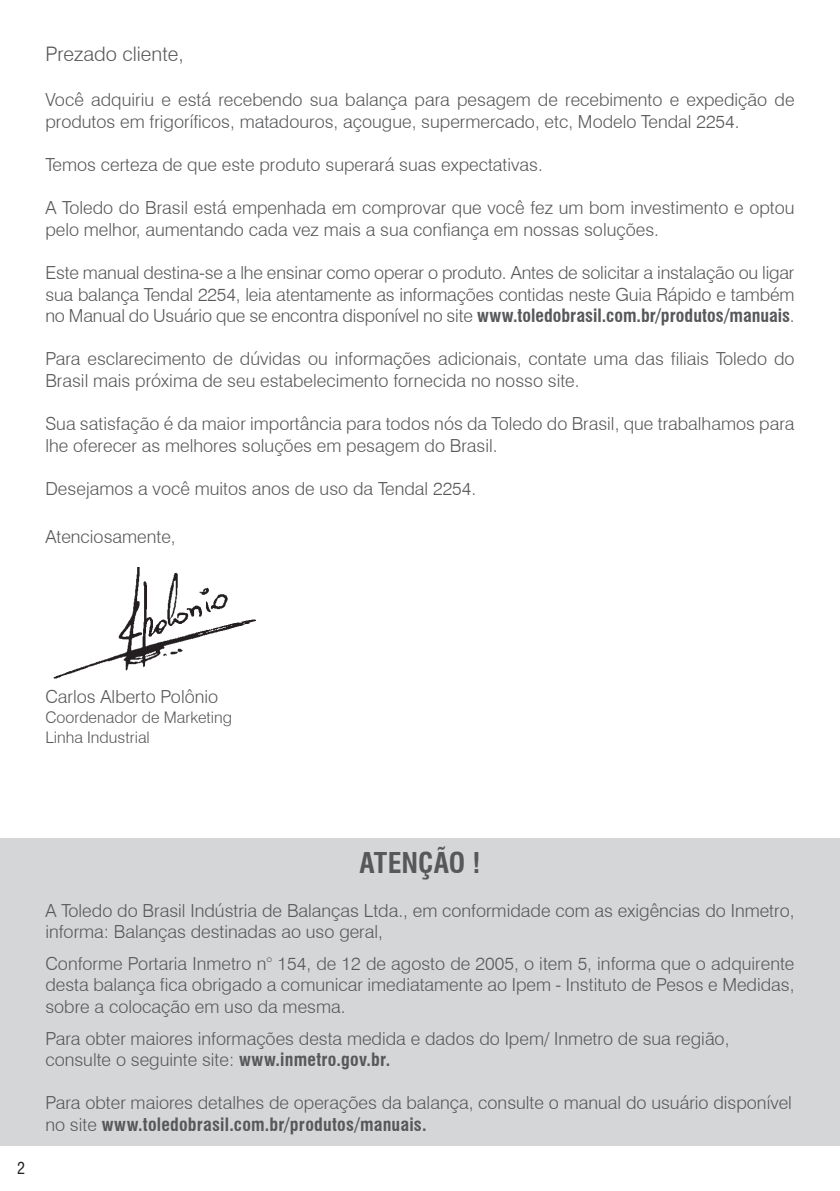
<style>
.page{position:relative;width:840px;height:1191px;background:#fff}
.page>*{position:absolute;margin:0;border:0;box-sizing:border-box;transform-origin:0 0}
.Título{font:700 condensed 28px "Swiss 721 BT";color:#57585a}
.Título-2{font:300 20px "Swiss 721 BT";color:#57585a}
.Título-3{font:300 18px/21.6px "Swiss 721 BT";color:#57585a}
.Título-4{font:300 16px "Swiss 721 BT";color:#57585a}
.t1{font:condensed 16px "Swiss 721 BT";color:#231f20}
.s1{font-weight:700;font-stretch:condensed}
</style>
<div class="page">
<div style="left:0;top:838px;width:839px;height:307px;background:#d5d6d8"></div>
<img style="left:53px;top:567px;width:203px;height:112px">
<p class="Título-2" style="left:45px;top:41px;width:140px">Prezado cliente,</p>
<p class="Título-3" style="left:45px;top:89px;width:750px">Você adquiriu e está recebendo sua balança para pesagem de recebimento e expedição de produtos em frigoríficos, matadouros, açougue, supermercado, etc, Modelo Tendal 2254.</p>
<p class="Título-3" style="left:45px;top:154px;width:498px">Temos certeza de que este produto superará suas expectativas.</p>
<p class="Título-3" style="left:45px;top:197px;width:750px">A Toledo do Brasil está empenhada em comprovar que você fez um bom investimento e optou pelo melhor, aumentando cada vez mais a sua confiança em nossas soluções.</p>
<p class="Título-3" style="left:45px;top:262px;width:750px;text-align:justify">Este manual destina-se a lhe ensinar como operar o produto. Antes de solicitar a instalação ou ligar sua balança Tendal 2254, leia atentamente as informações contidas neste Guia Rápido e também no Manual do Usuário que se encontra disponível no site <span class="s1">www.toledobrasil.com.br/produtos/manuais</span>.</p>
<p class="Título-3" style="left:45px;top:348px;width:750px">Para esclarecimento de dúvidas ou informações adicionais, contate uma das filiais Toledo do<br>Brasil mais próxima de seu estabelecimento fornecida no nosso site.</p>
<p class="Título-3" style="left:45px;top:413px;width:750px">Sua satisfação é da maior importância para todos nós da Toledo do Brasil, que trabalhamos para lhe oferecer as melhores soluções em pesagem do Brasil.</p>
<p class="Título-3" style="left:45px;top:478px;width:432px">Desejamos a você muitos anos de uso da Tendal 2254.</p>
<p class="Título-3" style="left:45px;top:526px;width:132px">Atenciosamente,</p>
<p class="Título-3" style="left:45px;top:686px;width:174px">Carlos Alberto Polônio</p>
<p class="Título-4" style="left:45px;top:708px;width:188px">Coordenador de Marketing</p>
<p class="Título-4" style="left:45px;top:728px;width:106px">Linha Industrial</p>
<p class="t1" style="left:17px;top:1159px;width:9px">2</p>
<p class="Título" style="left:359px;top:846px;width:122px">ATENÇÃO !</p>
<p class="Título-3" style="left:45px;top:899px;width:750px">A Toledo do Brasil Indústria de Balanças Ltda., em conformidade com as exigências do Inmetro, informa: Balanças destinadas ao uso geral,</p>
<p class="Título-3" style="left:45px;top:952px;width:750px;text-align:justify">Conforme Portaria Inmetro n° 154, de 12 de agosto de 2005, o item 5, informa que o adquirente desta balança fica obrigado a comunicar imediatamente ao Ipem - Instituto de Pesos e Medidas, sobre a colocação em uso da mesma.</p>
<p class="Título-3" style="left:45px;top:1027px;width:685px">Para obter maiores informações desta medida e dados do Ipem/ Inmetro de sua região, consulte o seguinte site: <span class="s1">www.inmetro.gov.br.</span></p>
<p class="Título-3" style="left:45px;top:1092px;width:747px">Para obter maiores detalhes de operações da balança, consulte o manual do usuário disponível no site <span class="s1">www.toledobrasil.com.br/produtos/manuais.</span></p>
</div>
